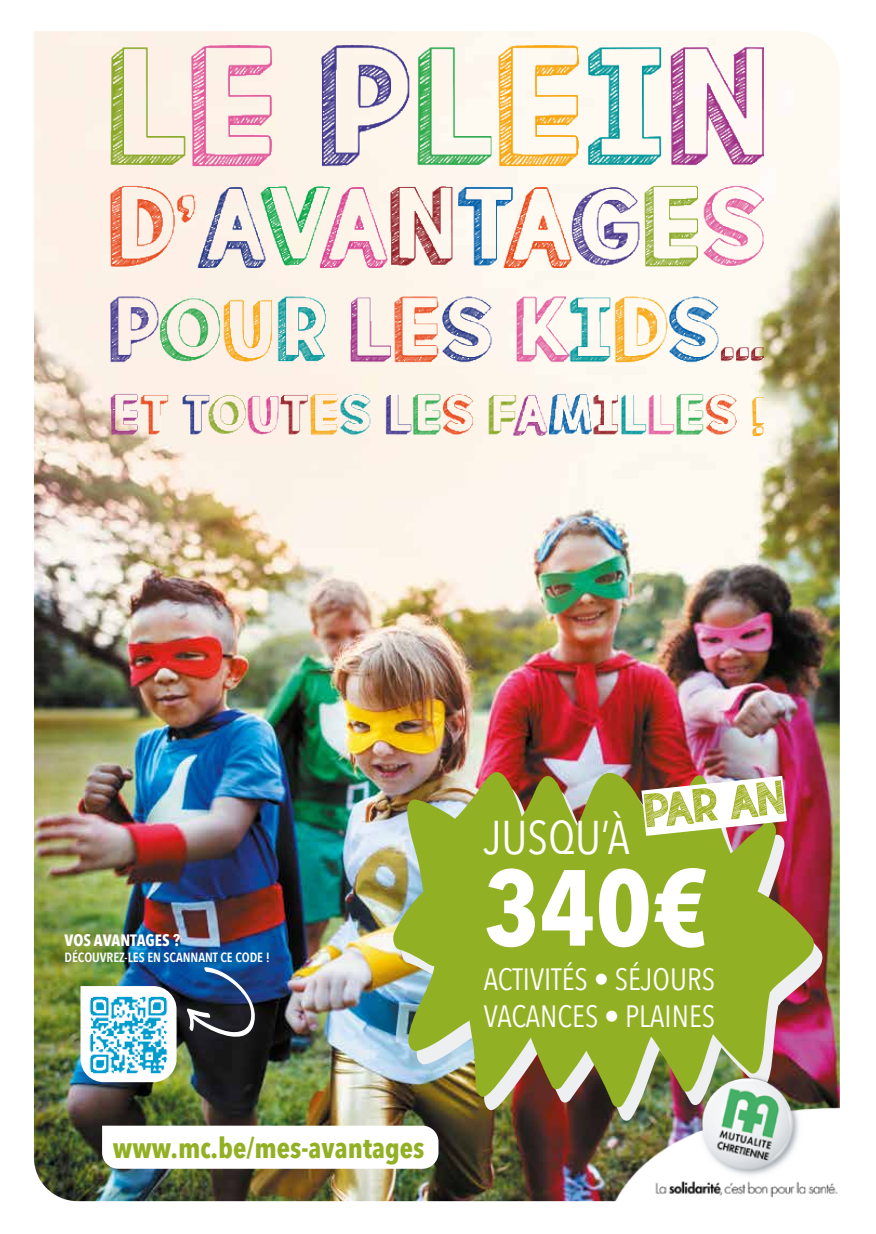
<style>
.page{position:relative;width:876px;height:1234px;background:#fff}
.page>*{position:absolute;margin:0;border:0;box-sizing:border-box;transform-origin:0 0}
.t1{font:700 106.8px "Avenir Next Condensed";color:#fff}
.t2{font:73.2px "meatloafsketched";color:#9faf1d}
.t3{font:47.25px "Avenir Next Condensed";color:#fff}
.t4{font:30.75px/36.9px "Avenir Next Condensed";color:#fff}
.t5{font:700 28.2px "Avenir Next Condensed";color:#92b023}
.t6{font:700 16.35px "Avenir Next Condensed";letter-spacing:-.005em;color:#fff}
.t7{font:600 13.35px "Avenir Next Condensed";color:#fff}
</style>
<div class="page">
<img style="left:34px;top:31px;width:806px;height:1169px">
<img style="left:400px;top:863px;width:424px;height:259px">
<img style="left:392px;top:767px;width:424px;height:341px">
<img style="left:594px;top:748px;width:240px;height:115px">
<img style="left:608px;top:1070px;width:232px;height:132px">
<img style="left:110px;top:46px;width:653px;height:389px">
<img style="left:80px;top:985px;width:97px;height:96px">
<svg style="left:187px;top:966px;width:71px;height:70px"></svg>
<svg style="left:102px;top:1125px;width:336px;height:43px"></svg>
<p class="t6" style="left:64px;top:929px;width:117px">VOS AVANTAGES ?</p>
<p class="t7" style="left:64px;top:945px;width:207px">DÉCOUVREZ-LES EN SCANNANT CE CODE !</p>
<p class="t5" style="left:113px;top:1130px;width:313px">www.mc.be/mes-avantages</p>
<h2 class="t2" style="left:640px;top:775px;width:143px;rotate:-6deg">PAR AN</h2>
<h3 class="t3" style="left:484px;top:797px;width:147px">JUSQU’À</h3>
<h1 class="t1" style="left:484px;top:842px;width:226px">340€</h1>
<p class="t4" style="left:484px;top:958px;width:233px">ACTIVITÉS • SÉJOURS<br>VACANCES • PLAINES</p>
</div>
